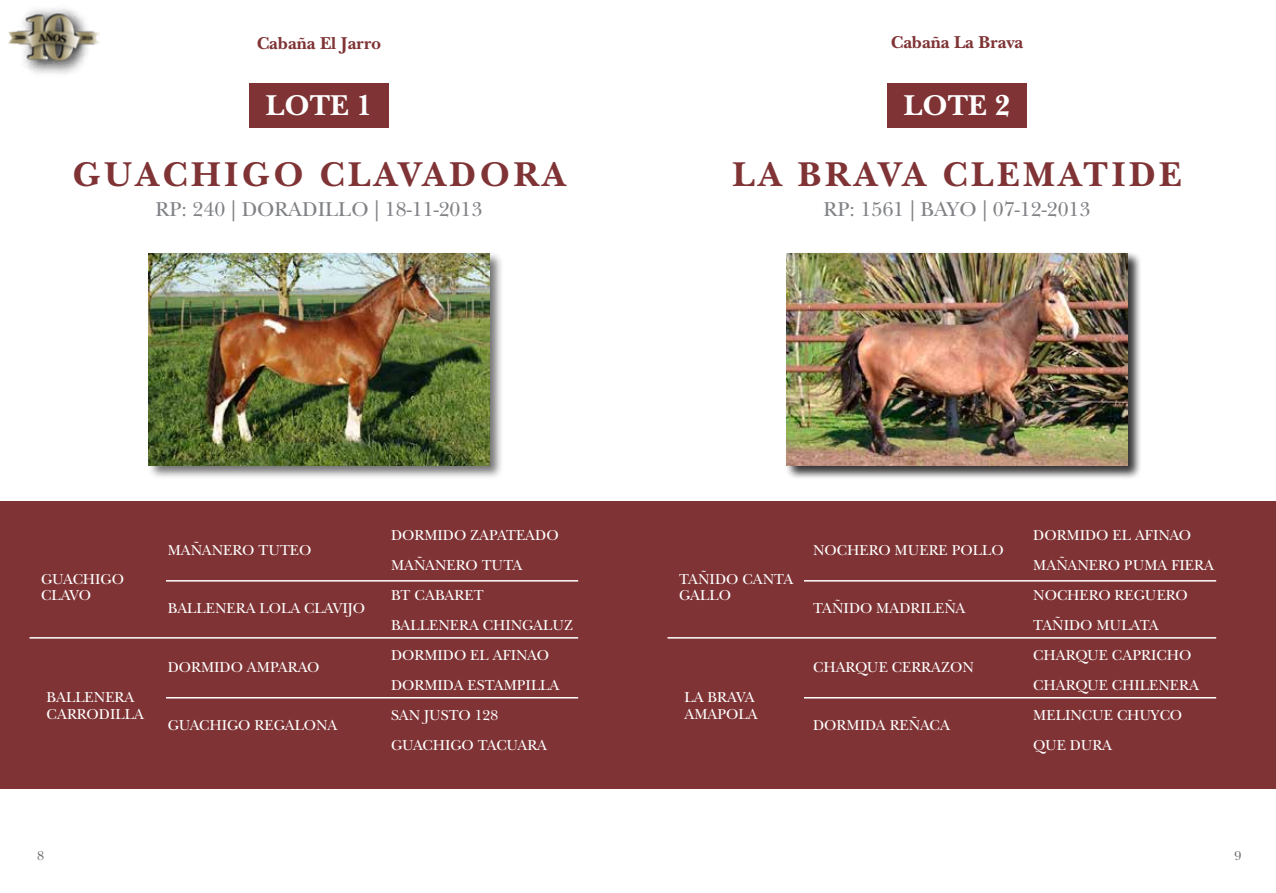
<style>
.page{position:relative;width:1276px;height:893px;background:#fff}
.page>*{position:absolute;margin:0;border:0;box-sizing:border-box;transform-origin:0 0}
.t1{font:700 36px "New Baskerville Std";letter-spacing:.1em;color:#7f3335}
.t2{font:700 30px "New Baskerville Std";color:#fff}
.t3{font:21px "New Baskerville Std";color:#808285}
.t4{font:700 18px "New Baskerville Std";color:#7f3335}
.t5{font:15px/30px "New Baskerville Std";color:#fff}
.t6{font:13.5px "New Baskerville Std";color:#6d6e71}
</style>
<div class="page">
<img style="left:8px;top:8px;width:92px;height:66px">
<div style="left:887px;top:83px;width:139px;height:45px;background:#7f3335"></div>
<div style="left:249px;top:83px;width:139px;height:45px;background:#7f3335"></div>
<div style="left:0;top:502px;width:638px;height:287px;background:#7f3335"></div>
<div style="left:638px;top:502px;width:638px;height:287px;background:#7f3335"></div>
<div style="left:785px;top:251px;width:356px;height:229px;background:#000;opacity:.55"></div>
<div style="left:147px;top:251px;width:356px;height:229px;background:#000;opacity:.55"></div>
<img style="left:149px;top:253px;width:340px;height:213px">
<hr style="left:30px;top:637px;width:548px;height:2px;background:#fff">
<hr style="left:667px;top:637px;width:549px;height:2px;background:#fff">
<hr style="left:166px;top:580px;width:412px;height:2px;background:#fff">
<hr style="left:804px;top:580px;width:412px;height:2px;background:#fff">
<hr style="left:166px;top:697px;width:412px;height:1px;background:#fff">
<hr style="left:804px;top:697px;width:412px;height:1px;background:#fff">
<p class="t4" style="left:257px;top:33px;width:126px">Cabaña El Jarro</p>
<p class="t4" style="left:890px;top:32px;width:134px">Cabaña La Brava</p>
<h2 class="t2" style="left:266px;top:87px;width:108px">LOTE 1</h2>
<h2 class="t2" style="left:904px;top:87px;width:108px">LOTE 2</h2>
<h2 class="t2" style="left:994px;top:87px;width:17px">3</h2>
<h1 class="t1" style="left:72px;top:153px;width:494px">GUACHIGO CLAVADORA</h1>
<h3 class="t3" style="left:156px;top:197px;width:328px">RP: 240 | DORADILLO | 18-11-2013</h3>
<h1 class="t1" style="left:732px;top:153px;width:451px">LA BRAVA CLEMATIDE</h1>
<h3 class="t3" style="left:823px;top:197px;width:268px">RP: 1561 | BAYO | 07-12-2013</h3>
<p class="t5" style="left:391px;top:520px;width:184px">DORMIDO ZAPATEADO<br>MAÑANERO TUTA<br>BT CABARET<br>BALLENERA CHINGALUZ<br>DORMIDO EL AFINAO<br>DORMIDA ESTAMPILLA<br>SAN JUSTO 128<br>GUACHIGO TACUARA</p>
<p class="t5" style="left:1033px;top:520px;width:182px">DORMIDO EL AFINAO<br>MAÑANERO PUMA FIERA<br>NOCHERO REGUERO<br>TAÑIDO MULATA<br>CHARQUE CAPRICHO<br>CHARQUE CHILENERA<br>MELINCUE CHUYCO<br>QUE DURA</p>
<p class="t5" style="left:168px;top:535px;width:145px">MAÑANERO TUTEO</p>
<p class="t5" style="left:813px;top:535px;width:192px">NOCHERO MUERE POLLO</p>
<p class="t5" style="left:41px;top:571px;width:84px;line-height:16.5px">GUACHIGO<br>CLAVO</p>
<p class="t5" style="left:679px;top:571px;width:116px;line-height:16.5px">TAÑIDO CANTA<br>GALLO</p>
<p class="t5" style="left:813px;top:593px;width:154px">TAÑIDO MADRILEÑA</p>
<p class="t5" style="left:168px;top:593px;width:199px">BALLENERA LOLA CLAVIJO</p>
<p class="t5" style="left:168px;top:652px;width:153px">DORMIDO AMPARAO</p>
<p class="t5" style="left:813px;top:652px;width:162px">CHARQUE CERRAZON</p>
<p class="t5" style="left:47px;top:689px;width:99px;line-height:16.5px">BALLENERA<br>CARRODILLA</p>
<p class="t5" style="left:684px;top:689px;width:75px;line-height:16.5px">LA BRAVA<br>AMAPOLA</p>
<p class="t5" style="left:813px;top:710px;width:138px">DORMIDA REÑACA</p>
<p class="t5" style="left:168px;top:710px;width:171px">GUACHIGO REGALONA</p>
<p class="t6" style="left:37px;top:847px;width:9px">8</p>
<p class="t6" style="left:1234px;top:847px;width:9px">9</p>
</div>
